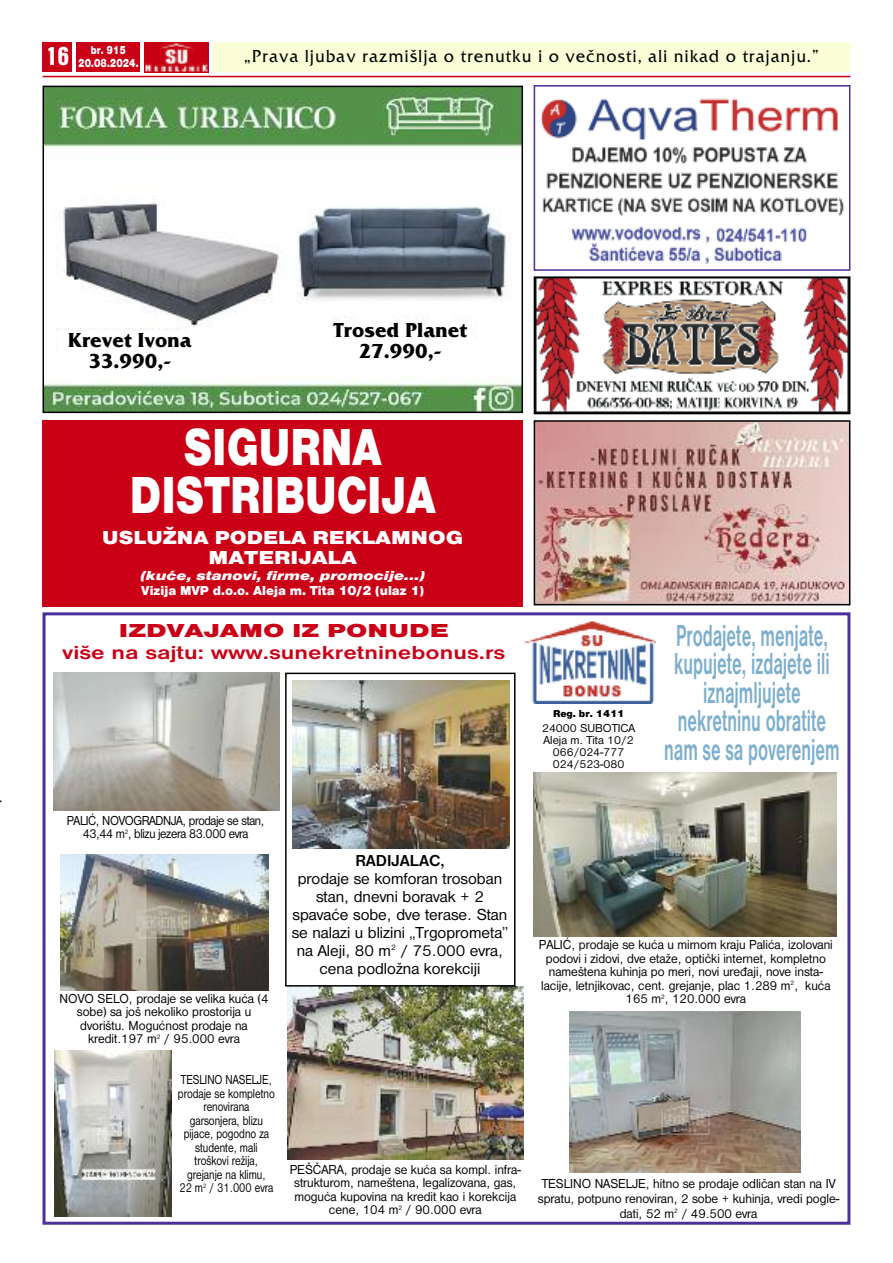
<style>
.page{position:relative;width:893px;height:1263px;background:#fff}
.page>*{position:absolute;margin:0;border:0;box-sizing:border-box;transform-origin:0 0}
.t1{font:54px/48px "Nimbus San DEE Blac";color:#fff;text-align:center;scale:.8 1}
.t2{font:700 31.5px/28.5px "Nimbus San DEE";color:#7caece;text-align:center;scale:.55 1}
.t3{font:27px "Nimbus San DEE Blac Cond";color:#fff}
.t4{font:700 21px/21px "Friz Qua Itc TEE";color:#000;text-align:center}
.t5{font:700 19.5px "Nimbus San DEE";color:#ca0016;scale:1.25 1}
.t6{font:19.5px/19.5px "Nimbus San DEE Blac";color:#fff;text-align:center;scale:1.15 1}
.t7{font:19.5px "Nimbus San DEE Blac";color:#ca0016;scale:1.45 1}
.t8{font:18px "Friz Qua Itc TEE";letter-spacing:.05em;color:#000;scale:.95 1}
.t9{font:16.5px/18px "Nimbus San DEE";color:#000;text-align:center}
.t10{font:700 16.5px "Nimbus San DEE";color:#000}
.t11{font:13.5px/13.5px "Nimbus San DEE";color:#000;text-align:center;scale:.95 1}
.t12{font:13.5px/13.5px "Nimbus San DEE";color:#000;text-align:center;scale:.8 1}
.t13{font:13.5px/13.5px "Nimbus San DEE";letter-spacing:-.03em;color:#000;text-align:center;scale:.9 1}
.t14{font:13.5px "Nimbus San DEE Blac";color:#fff}
.t15{font:13.5px "Nimbus San DEE Blac Ital";color:#fff;scale:1.25 1}
.t16{font:12px/12px "Nimbus San DEE";color:#000;text-align:center}
.t17{font:12px/13.5px "Nimbus San DEE Blac";color:#fff;text-align:center;scale:.8 1}
.t18{font:10.5px "Nimbus San DEE Blac";color:#000}
</style>
<div class="page">
<div style="left:43px;top:612px;width:807px;height:613px;border:3px solid #4b309c"></div>
<img style="left:46px;top:89px;width:474px;height:321px">
<div style="left:43px;top:86px;width:480px;height:327px;border:2px solid #000"></div>
<hr style="left:43px;top:76px;width:807px;height:1px;background:#ca0016">
<div style="left:43px;top:43px;width:29px;height:29px;background:#ca0016"></div>
<img style="left:145px;top:43px;width:63px;height:29px">
<div style="left:213px;top:43px;width:637px;height:29px;background:#fbffd7"></div>
<div style="left:77px;top:43px;width:63px;height:29px;background:#ca0016"></div>
<img style="left:537px;top:279px;width:310px;height:132px">
<div style="left:534px;top:276px;width:316px;height:138px;border:2px solid #000"></div>
<img style="left:537px;top:423px;width:310px;height:179px">
<div style="left:534px;top:420px;width:316px;height:185px;border:2px solid #000"></div>
<div style="left:43px;top:420px;width:480px;height:186px;background:#ca0016"></div>
<img style="left:54px;top:673px;width:225px;height:138px">
<img style="left:61px;top:854px;width:208px;height:136px">
<div style="left:58px;top:331px;width:144px;height:46px;background:#fff"></div>
<div style="left:328px;top:321px;width:144px;height:46px;background:#fff"></div>
<img style="left:54px;top:1050px;width:117px;height:166px">
<img style="left:570px;top:1011px;width:230px;height:162px">
<img style="left:288px;top:986px;width:235px;height:173px">
<img style="left:534px;top:772px;width:302px;height:165px">
<div style="left:285px;top:673px;width:230px;height:313px;border:2px solid #000"></div>
<img style="left:292px;top:680px;width:217px;height:168px">
<img style="left:540px;top:98px;width:304px;height:166px">
<div style="left:534px;top:85px;width:316px;height:186px;border:2px solid #4b309c"></div>
<svg style="left:533px;top:703px;width:121px;height:1px"></svg>
<img style="left:523px;top:621px;width:133px;height:82px">
<p class="t17" style="left:78px;top:43px;width:77px">br. 915<br>20.08.2024.</p>
<h3 class="t3" style="left:46px;top:40px;width:25px">16</h3>
<h3 class="t8" style="left:244px;top:45px;width:606px">„Prava ljubav razmišlja o trenutku i o večnosti, ali nikad o trajanju.”</h3>
<h3 class="t4" style="left:68px;top:329px;width:125px">Krevet Ivona<br>33.990,-</h3>
<h3 class="t4" style="left:333px;top:319px;width:135px">Trosed Planet<br>27.990,-</h3>
<h1 class="t1" style="left:130px;top:422px;width:384px">SIGURNA<br>DISTRIBUCIJA</h1>
<h3 class="t6" style="left:102px;top:528px;width:315px">USLUŽNA PODELA REKLAMNOG<br>MATERIJALA</h3>
<p class="t15" style="left:140px;top:567px;width:229px">(kuće, stanovi, firme, promocije...)</p>
<p class="t14" style="left:141px;top:583px;width:285px">Vizija MVP d.o.o. Aleja m. Tita 10/2 (ulaz 1)</p>
<h3 class="t7" style="left:119px;top:619px;width:229px">IZDVAJAMO IZ PONUDE</h3>
<h3 class="t5" style="left:62px;top:641px;width:356px">više na sajtu: www.sunekretninebonus.rs</h3>
<p class="t18" style="left:553px;top:708px;width:73px">Reg. br. 1411</p>
<p class="t16" style="left:542px;top:722px;width:95px">24000 SUBOTICA<br>Aleja m. Tita 10/2<br>066/024-777<br>024/523-080</p>
<h2 class="t2" style="left:664px;top:621px;width:321px">Prodajete, menjate, kupujete, izdajete ili iznajmljujete nekretninu obratite nam se sa poverenjem</h2>
<p class="t13" style="left:67px;top:813px;width:221px">PALIĆ, NOVOGRADNJA, prodaje se stan,<br>43,44 m<sup>2</sup>, blizu jezera 83.000 evra</p>
<p class="t11" style="left:60px;top:991px;width:221px">NOVO SELO, prodaje se velika kuća (4 sobe) sa još nekoliko prostorija u dvorištu. Mogućnost prodaje na kredit.197 m<sup>2</sup> / 95.000 evra</p>
<p class="t12" style="left:178px;top:1073px;width:123px">TESLINO NASELJE, prodaje se kompletno renovirana garsonjera, blizu pijace, pogodno za studente, mali troškovi režija, grejanje na klimu,<br>22 m<sup>2</sup> / 31.000 evra</p>
<p class="t10" style="left:355px;top:850px;width:91px">RADIJALAC,</p>
<p class="t9" style="left:292px;top:869px;width:218px">prodaje se komforan trosoban stan, dnevni boravak + 2 spavaće sobe, dve terase. Stan se nalazi u blizini „Trgoprometa” na Aleji, 80 m<sup>2</sup> / 75.000 evra, cena podložna korekciji</p>
<p class="t11" style="left:290px;top:1162px;width:245px">PEŠČARA, prodaje se kuća sa kompl. infra&shy;strukturom, nameštena, legalizovana, gas, moguća kupovina na kredit kao i korekcija cene, 104 m<sup>2</sup> / 90.000 evra</p>
<p class="t11" style="left:539px;top:938px;width:311px">PALIĆ, prodaje se kuća u mirnom kraju Palića, izolovani podovi i zidovi, dve etaže, optički internet, kompletno nameštena kuhinja po meri, novi uređaji, nove insta&shy;lacije, letnjikovac, cent. grejanje, plac 1.289 m<sup>2</sup>, kuća 165 m<sup>2</sup>, 120.000 evra</p>
<p class="t11" style="left:538px;top:1175px;width:319px;line-height:15px">TESLINO NASELJE, hitno se prodaje odličan stan na IV spratu, potpuno renoviran, 2 sobe + kuhinja, vredi pogle&shy;dati, 52 m<sup>2</sup> / 49.500 evra</p>
</div>
